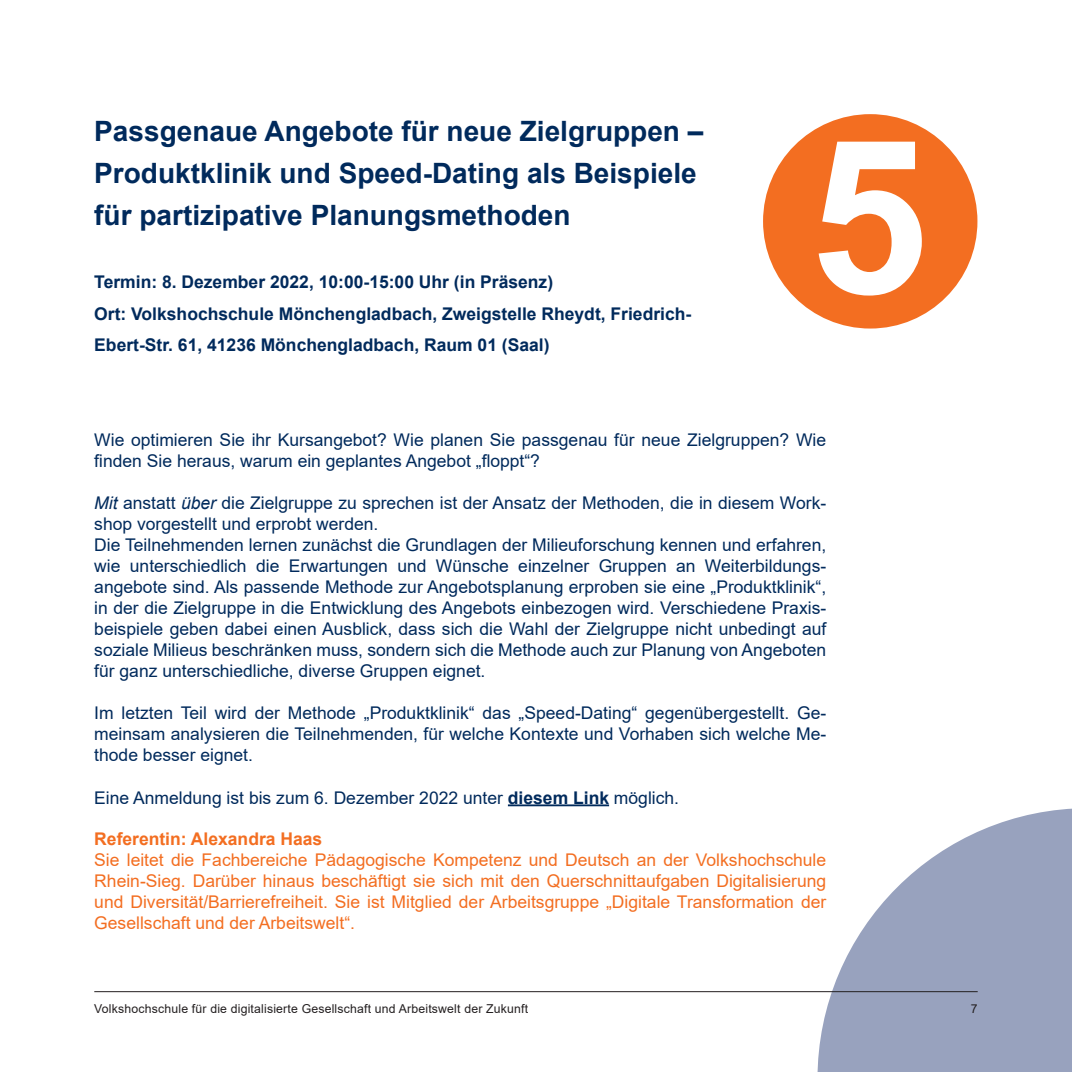
<style>
.page{position:relative;width:1072px;height:1072px;background:#fff}
.page>*{position:absolute;margin:0;border:0;box-sizing:border-box;transform-origin:0 0}
.Headline_Blau_20pt{font:700 28px/42px "Arial";color:#002a5c}
.Fließtext_Blocksatz{font:17.5px/21px "Arial";color:#002a5c}
.Fließtext_Blocksatz-2{font:17.5px/21px "Arial";color:#f36e21;text-align:justify}
.Fließtext_Blocksatz-3{font:700 17.5px/31.5px "Arial";color:#002a5c}
.Fließtext_Blocksatz-4{font:700 17.5px "Arial";color:#f36e21}
.t1{font:12.25px "Arial";letter-spacing:.015em;color:#231f20}
.s1{font-style:italic}
.s2{font-weight:700}
</style>
<div class="page">
<svg style="left:817px;top:808px;width:254px;height:263px;fill:#98a2be"></svg>
<hr style="left:94px;top:991px;width:883px;height:1px;background:#231f20">
<div style="left:763px;top:114px;width:214px;height:214px;background:#f36e21;border-radius:50%"></div>
<svg style="left:818px;top:142px;width:103px;height:153px"></svg>
<hr style="left:508px;top:804px;width:101px;height:2px;background:#002a5c">
<p class="Headline_Blau_20pt" style="left:94px;top:110px;width:610px">Passgenaue Angebote für neue Zielgruppen –<br>Produktklinik und Speed-Dating als Beispiele für partizipative Planungsmethoden</p>
<p class="Fließtext_Blocksatz-3" style="left:94px;top:266px;width:460px">Termin: 8. Dezember 2022, 10:00-15:00 Uhr (in Präsenz)</p>
<p class="Fließtext_Blocksatz-3" style="left:94px;top:298px;width:598px">Ort: Volkshochschule Mönchengladbach, Zweigstelle Rheydt, Friedrich-<br>Ebert-Str. 61, 41236 Mönchengladbach, Raum 01 (Saal)</p>
<p class="Fließtext_Blocksatz" style="left:94px;top:429px;width:733px">Wie optimieren Sie ihr Kursangebot? Wie planen Sie passgenau für neue Zielgruppen? Wie finden Sie heraus, warum ein geplantes Angebot „floppt“?</p>
<p class="Fließtext_Blocksatz" style="left:94px;top:492px;width:733px"><span class="s1">Mit</span> anstatt <span class="s1">über</span> die Zielgruppe zu sprechen ist der Ansatz der Methoden, die in diesem Work&shy;shop vorgestellt und erprobt werden.</p>
<p class="Fließtext_Blocksatz" style="left:94px;top:534px;width:733px;text-align:justify">Die Teilnehmenden lernen zunächst die Grundlagen der Milieuforschung kennen und erfahren, wie unterschiedlich die Erwartungen und Wünsche einzelner Gruppen an Weiterbildungs&shy;angebote sind. Als passende Methode zur Angebotsplanung erproben sie eine „Produktklinik“, in der die Zielgruppe in die Entwicklung des Angebots einbezogen wird. Verschiedene Praxis&shy;beispiele geben dabei einen Ausblick, dass sich die Wahl der Zielgruppe nicht unbedingt auf soziale Milieus beschränken muss, sondern sich die Methode auch zur Planung von Angeboten für ganz unterschiedliche, diverse Gruppen eignet.</p>
<p class="Fließtext_Blocksatz" style="left:94px;top:702px;width:733px;text-align:justify">Im letzten Teil wird der Methode „Produktklinik“ das „Speed-Dating“ gegenübergestellt. Ge&shy;meinsam analysieren die Teilnehmenden, für welche Kontexte und Vorhaben sich welche Me&shy;thode besser eignet.</p>
<p class="Fließtext_Blocksatz" style="left:94px;top:786px;width:586px">Eine Anmeldung ist bis zum 6. Dezember 2022 unter <span class="s2">diesem Link</span> möglich.</p>
<p class="Fließtext_Blocksatz-4" style="left:94px;top:826px;width:229px">Referentin: Alexandra Haas</p>
<p class="Fließtext_Blocksatz-2" style="left:94px;top:849px;width:733px">Sie leitet die Fachbereiche Pädagogische Kompetenz und Deutsch an der Volkshochschule Rhein-Sieg. Darüber hinaus beschäftigt sie sich mit den Querschnittaufgaben Digitalisierung und Diversität/Barrierefreiheit. Sie ist Mitglied der Arbeitsgruppe „Digitale Transformation der Gesellschaft und der Arbeitswelt“.</p>
<p class="t1" style="left:94px;top:1000px;width:435px">Volkshochschule für die digitalisierte Gesellschaft und Arbeitswelt der Zukunft</p>
<p class="t1" style="left:970px;top:1000px;width:8px">7</p>
</div>
